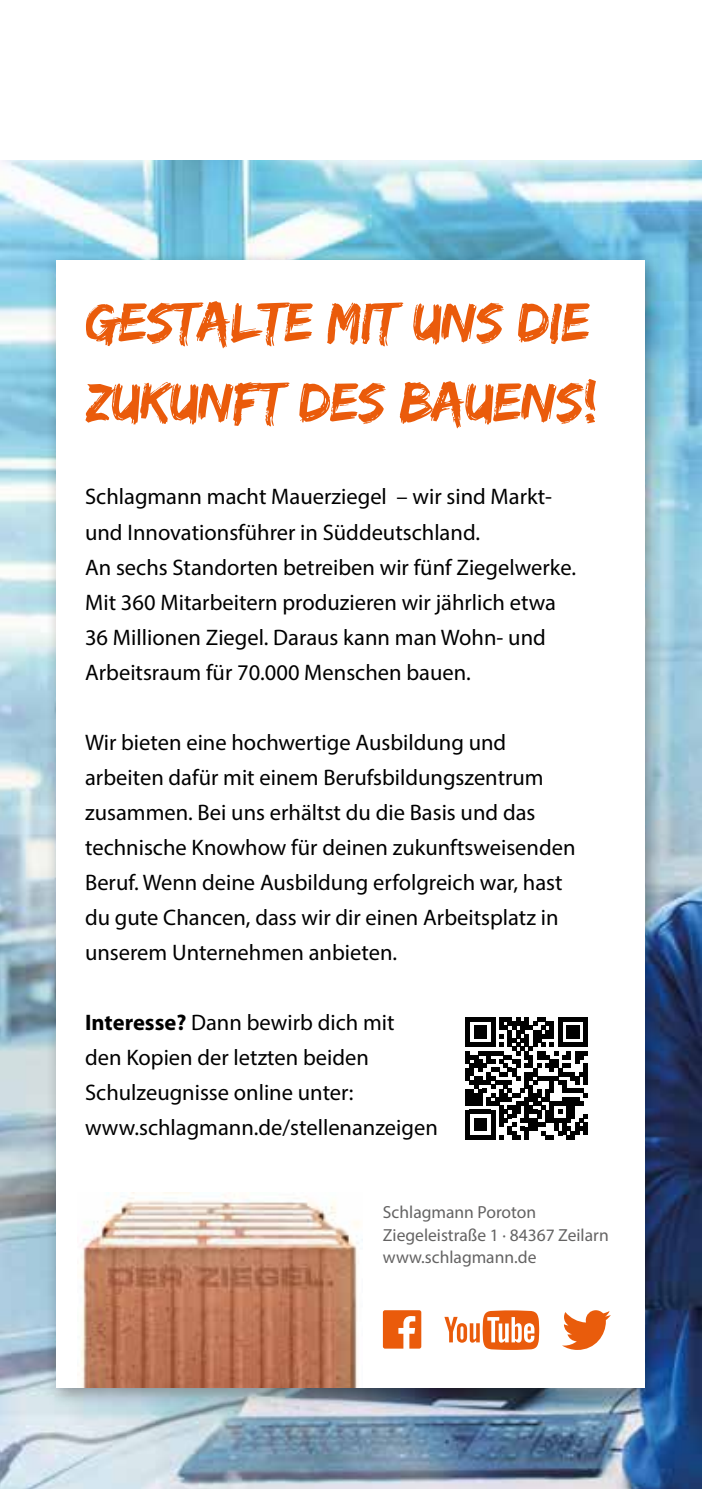
<style>
.page{position:relative;width:702px;height:1489px;background:#fff}
.page>*{position:absolute;margin:0;border:0;box-sizing:border-box;transform-origin:0 0}
.t1{font:56.75px/80px "Edo SZ";letter-spacing:-.01em;color:#ea5b0b}
.t2{font:22.5px/35px "Myriad Pro";color:#000}
.t3{font:17.5px/22.5px "Myriad Pro";color:#646363}
.s1{font-weight:700}
</style>
<div class="page">
<img style="left:0;top:160px;width:702px;height:1328px">
<div style="left:45px;top:251px;width:619px;height:1157px;background:#000;opacity:.35"></div>
<div style="left:57px;top:260px;width:588px;height:1127px;background:#fff"></div>
<svg style="left:444px;top:1310px;width:95px;height:39px"></svg>
<svg style="left:562px;top:1310px;width:48px;height:39px"></svg>
<svg style="left:383px;top:1310px;width:38px;height:38px"></svg>
<img style="left:81px;top:1192px;width:281px;height:195px">
<div style="left:465px;top:1017px;width:5px;height:8px;background:#000"></div>
<div style="left:465px;top:1025px;width:5px;height:9px;background:#000"></div>
<div style="left:465px;top:1034px;width:5px;height:12px;background:#000"></div>
<div style="left:465px;top:1050px;width:5px;height:13px;background:#000"></div>
<div style="left:465px;top:1067px;width:5px;height:13px;background:#000"></div>
<div style="left:465px;top:1088px;width:5px;height:17px;background:#000"></div>
<div style="left:465px;top:1109px;width:5px;height:30px;background:#000"></div>
<svg style="left:470px;top:1017px;width:117px;height:122px"></svg>
<hr style="left:583px;top:1122px;width:4px;height:13px;background:#000">
<h1 class="t1" style="left:85px;top:280px;width:514px">GESTALTE MIT UNS DIE<br>ZUKUNFT DES BAUENS!</h1>
<p class="t2" style="left:85px;top:479px;width:492px">Schlagmann macht Mauerziegel – wir sind Markt&shy;und Innovationsführer in Süddeutschland.<br>An sechs Standorten betreiben wir fünf Ziegelwerke.<br>Mit 360 Mitarbeitern produzieren wir jährlich etwa 36 Millionen Ziegel. Daraus kann man Wohn- und Arbeitsraum für 70.000 Menschen bauen.</p>
<p class="t2" style="left:85px;top:724px;width:492px">Wir bieten eine hochwertige Ausbildung und arbeiten dafür mit einem Berufsbildungszentrum zusammen. Bei uns erhältst du die Basis und das technische Knowhow für deinen zukunftsweisenden Beruf. Wenn deine Ausbildung erfolgreich war, hast du gute Chancen, dass wir dir einen Arbeitsplatz in unserem Unternehmen anbieten.</p>
<p class="t2" style="left:85px;top:1004px;width:354px"><span class="s1">Interesse?</span> Dann bewirb dich mit<br>den Kopien der letzten beiden<br>Schulzeugnisse online unter: www.schlagmann.de/stellenanzeigen</p>
<p class="t3" style="left:383px;top:1200px;width:227px">Schlagmann Poroton<br>Ziegeleistraße 1 · 84367 Zeilarn www.schlagmann.de</p>
</div>
